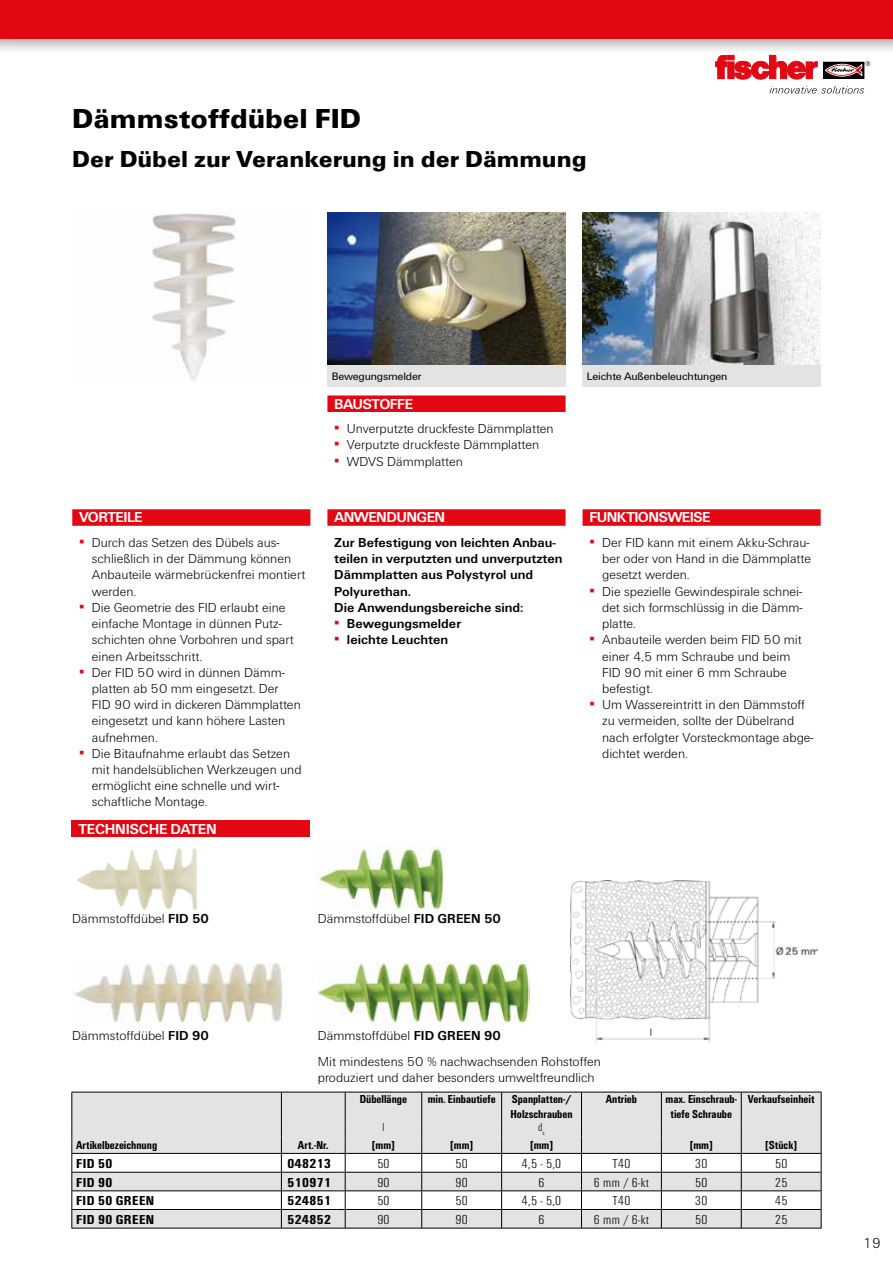
<style>
.page{position:relative;width:893px;height:1263px;background:#fff}
.page>*{position:absolute;margin:0;border:0;box-sizing:border-box;transform-origin:0 0}
.t1{font:900 28.5px "Fi We";color:#000}
.t2{font:900 24px "Fi We";color:#000}
.t3{font:700 15px "Fi We";letter-spacing:-.04em;color:#fff}
.t4{font:700 15px "Fi We";letter-spacing:-.02em;color:#fff}
.t5{font:300 15px "Fi We";color:#000}
.t6{font:300 13.5px/16.2px "Fi We";color:#000}
.t7{font:700 13.5px/16.2px "Fi We";color:#000}
.t8{font:300 condensed 13.5px "Fi We";letter-spacing:.025em;color:#000;scale:1.1 1}
.t9{font:700 condensed 13.5px "Fi We";letter-spacing:.025em;color:#000;scale:1.1 1}
.t10{font:700 condensed 12px/14.4px "Fi We";color:#000}
.t11{font:300 condensed 12px "Fi We";color:#000}
.t12{font:11.25px "Fi We";letter-spacing:-.01em;color:#000}
.s1{font-weight:400;color:#e30613}
.s2{font-weight:700}
</style>
<div class="page">
<svg style="left:825px;top:76px;width:37px;height:1px"></svg>
<div style="left:823px;top:62px;width:41px;height:17px;border:1px solid #000"></div>
<svg style="left:715px;top:57px;width:102px;height:23px"></svg>
<svg style="left:825px;top:61px;width:45px;height:15px"></svg>
<svg style="left:769px;top:86px;width:95px;height:8px"></svg>
<div style="left:0;top:0;width:893px;height:57px;background:#000;opacity:.4"></div>
<div style="left:0;top:0;width:893px;height:38px;background:#e30613"></div>
<img style="left:327px;top:213px;width:238px;height:153px">
<div style="left:327px;top:366px;width:239px;height:21px;background:#e3e3e3"></div>
<img style="left:583px;top:213px;width:237px;height:153px">
<div style="left:583px;top:366px;width:238px;height:21px;background:#e3e3e3"></div>
<img style="left:151px;top:213px;width:85px;height:169px">
<div style="left:72px;top:509px;width:238px;height:17px;background:#e30613"></div>
<div style="left:327px;top:509px;width:239px;height:17px;background:#e30613"></div>
<div style="left:583px;top:509px;width:238px;height:17px;background:#e30613"></div>
<div style="left:327px;top:395px;width:239px;height:17px;background:#e30613"></div>
<div style="left:72px;top:1093px;width:749px;height:29px;background:#e3e3e3"></div>
<hr style="left:281px;top:1092px;width:1px;height:30px;background:#000">
<hr style="left:71px;top:1092px;width:1px;height:30px;background:#000">
<hr style="left:71px;top:1092px;width:210px;height:1px;background:#000">
<hr style="left:281px;top:1092px;width:56px;height:1px;background:#000">
<hr style="left:345px;top:1092px;width:77px;height:1px;background:#000">
<hr style="left:422px;top:1092px;width:80px;height:1px;background:#000">
<hr style="left:502px;top:1092px;width:79px;height:1px;background:#000">
<hr style="left:581px;top:1092px;width:80px;height:1px;background:#000">
<hr style="left:661px;top:1092px;width:80px;height:1px;background:#000">
<hr style="left:741px;top:1092px;width:80px;height:1px;background:#000">
<hr style="left:421px;top:1092px;width:1px;height:30px;background:#000">
<hr style="left:501px;top:1092px;width:1px;height:30px;background:#000">
<hr style="left:581px;top:1092px;width:1px;height:30px;background:#000">
<hr style="left:661px;top:1092px;width:1px;height:30px;background:#000">
<hr style="left:741px;top:1092px;width:1px;height:30px;background:#000">
<hr style="left:821px;top:1092px;width:1px;height:30px;background:#000">
<hr style="left:345px;top:1092px;width:1px;height:30px;background:#000">
<svg style="left:71px;top:1122px;width:751px;height:107px"></svg>
<hr style="left:345px;top:1228px;width:77px;height:1px;background:#000">
<hr style="left:422px;top:1228px;width:80px;height:1px;background:#000">
<hr style="left:502px;top:1228px;width:79px;height:1px;background:#000">
<hr style="left:581px;top:1228px;width:80px;height:1px;background:#000">
<hr style="left:661px;top:1228px;width:80px;height:1px;background:#000">
<hr style="left:741px;top:1228px;width:80px;height:1px;background:#000">
<div style="left:72px;top:820px;width:238px;height:16px;background:#e30613"></div>
<img style="left:571px;top:881px;width:246px;height:163px">
<img style="left:77px;top:848px;width:120px;height:62px">
<img style="left:318px;top:846px;width:127px;height:64px">
<img style="left:74px;top:962px;width:208px;height:61px">
<img style="left:318px;top:962px;width:212px;height:60px">
<h1 class="t1" style="left:72px;top:102px;width:290px">Dämmstoffdübel FID</h1>
<h2 class="t2" style="left:72px;top:145px;width:516px">Der Dübel zur Verankerung in der Dämmung</h2>
<p class="t12" style="left:332px;top:370px;width:91px">Bewegungsmelder</p>
<p class="t12" style="left:587px;top:370px;width:142px">Leichte Außenbeleuchtungen</p>
<p class="t3" style="left:79px;top:509px;width:65px">VORTEILE</p>
<p class="t6" style="left:92px;top:535px;width:215px;text-indent:-13px"><span class="s1">▪</span> Durch das Setzen des Dübels aus&shy;schließlich in der Dämmung können<br>Anbauteile wärmebrückenfrei montiert werden.</p>
<p class="t6" style="left:92px;top:599px;width:204px;text-indent:-13px"><span class="s1">▪</span> Die Geometrie des FID erlaubt eine einfache Montage in dünnen Putz&shy;schichten ohne Vorbohren und spart einen Arbeitsschritt.</p>
<p class="t6" style="left:92px;top:664px;width:211px;text-indent:-13px"><span class="s1">▪</span> Der FID 50 wird in dünnen Dämm&shy;platten ab 50 mm eingesetzt. Der<br>FID 90 wird in dickeren Dämmplatten eingesetzt und kann höhere Lasten aufnehmen.</p>
<p class="t6" style="left:92px;top:745px;width:211px;text-indent:-13px"><span class="s1">▪</span> Die Bitaufnahme erlaubt das Setzen mit handelsüblichen Werkzeugen und ermöglicht eine schnelle und wirt&shy;schaftliche Montage.</p>
<p class="t4" style="left:79px;top:820px;width:140px">TECHNISCHE DATEN</p>
<p class="t3" style="left:334px;top:395px;width:80px">BAUSTOFFE</p>
<p class="t6" style="left:334px;top:421px;width:221px"><span class="s1">▪</span> Unverputzte druckfeste Dämmplatten</p>
<p class="t6" style="left:334px;top:437px;width:207px"><span class="s1">▪</span> Verputzte druckfeste Dämmplatten</p>
<p class="t6" style="left:334px;top:453px;width:130px"><span class="s1">▪</span> WDVS Dämmplatten</p>
<p class="t3" style="left:334px;top:509px;width:112px">ANWENDUNGEN</p>
<p class="t7" style="left:334px;top:535px;width:230px">Zur Befestigung von leichten Anbau&shy;teilen in verputzten und unverputzten<br>Dämmplatten aus Polystyrol und<br>Polyurethan.<br>Die Anwendungsbereiche sind:</p>
<p class="t7" style="left:334px;top:616px;width:129px"><span class="s1">▪</span> Bewegungsmelder</p>
<p class="t7" style="left:334px;top:632px;width:115px"><span class="s1">▪</span> leichte Leuchten</p>
<p class="t3" style="left:589px;top:509px;width:123px">FUNKTIONSWEISE</p>
<p class="t6" style="left:602px;top:535px;width:211px;text-indent:-13px"><span class="s1">▪</span> Der FID kann mit einem Akku-Schrau&shy;ber oder von Hand in die Dämmplatte gesetzt werden.</p>
<p class="t6" style="left:602px;top:583px;width:202px;text-align:justify;text-indent:-13px"><span class="s1">▪</span> Die spezielle Gewindespirale schnei&shy;det sich formschlüssig in die Dämm&shy;platte.</p>
<p class="t6" style="left:602px;top:632px;width:201px;text-indent:-13px"><span class="s1">▪</span> Anbauteile werden beim FID 50 mit einer 4,5 mm Schraube und beim<br>FID 90 mit einer 6 mm Schraube befestigt.</p>
<p class="t6" style="left:602px;top:697px;width:213px;text-indent:-13px"><span class="s1">▪</span> Um Wassereintritt in den Dämmstoff zu vermeiden, sollte der Dübelrand nach erfolgter Vorsteckmontage abge&shy;dichtet werden.</p>
<p class="t6" style="left:72px;top:910px;width:138px">Dämmstoffdübel <span class="s2">FID 50</span></p>
<p class="t6" style="left:318px;top:910px;width:185px">Dämmstoffdübel <span class="s2">FID GREEN 50</span></p>
<p class="t6" style="left:72px;top:1027px;width:138px">Dämmstoffdübel <span class="s2">FID 90</span></p>
<p class="t6" style="left:318px;top:1023px;width:285px;line-height:25.8px">Dämmstoffdübel <span class="s2">FID GREEN 90<br></span>Mit mindestens 50 % nachwachsenden Rohstoffen</p>
<p class="t6" style="left:318px;top:1069px;width:278px">produziert und daher besonders umweltfreundlich</p>
<p class="t10" style="left:360px;top:1092px;width:49px">Dübellänge</p>
<p class="t10" style="left:428px;top:1092px;width:70px">min. Einbautiefe</p>
<p class="t10" style="left:510px;top:1092px;width:64px">Spanplatten-/<br>Holzschrauben</p>
<p class="t10" style="left:606px;top:1092px;width:33px">Antrieb</p>
<p class="t10" style="left:666px;top:1092px;width:73px;text-align:center">max. Einschraub&shy;tiefe Schraube</p>
<p class="t10" style="left:748px;top:1092px;width:68px">Verkaufseinheit</p>
<p class="t11" style="left:382px;top:1120px;width:3px">l</p>
<p class="t11" style="left:538px;top:1120px;width:8px">d<sub>s</sub></p>
<p class="t10" style="left:76px;top:1138px;width:83px">Artikelbezeichnung</p>
<p class="t10" style="left:298px;top:1138px;width:32px">Art.-Nr.</p>
<p class="t10" style="left:372px;top:1138px;width:25px">[mm]</p>
<p class="t10" style="left:450px;top:1138px;width:25px">[mm]</p>
<p class="t10" style="left:530px;top:1138px;width:25px">[mm]</p>
<p class="t10" style="left:690px;top:1138px;width:25px">[mm]</p>
<p class="t10" style="left:765px;top:1138px;width:33px">[Stück]</p>
<p class="t9" style="left:76px;top:1156px;width:34px">FID 50</p>
<p class="t9" style="left:287px;top:1156px;width:41px">048213</p>
<p class="t8" style="left:377px;top:1156px;width:13px">50</p>
<p class="t8" style="left:456px;top:1156px;width:13px">50</p>
<p class="t8" style="left:522px;top:1156px;width:37px">4,5 - 5,0</p>
<p class="t8" style="left:612px;top:1156px;width:18px">T40</p>
<p class="t8" style="left:695px;top:1156px;width:13px">30</p>
<p class="t8" style="left:775px;top:1156px;width:13px">50</p>
<p class="t9" style="left:76px;top:1174px;width:34px">FID 90</p>
<p class="t9" style="left:287px;top:1174px;width:41px">510971</p>
<p class="t8" style="left:377px;top:1175px;width:13px">90</p>
<p class="t8" style="left:456px;top:1175px;width:13px">90</p>
<p class="t8" style="left:539px;top:1175px;width:7px">6</p>
<p class="t8" style="left:594px;top:1175px;width:52px">6 mm / 6-kt</p>
<p class="t8" style="left:695px;top:1175px;width:13px">50</p>
<p class="t8" style="left:775px;top:1175px;width:13px">25</p>
<p class="t9" style="left:76px;top:1193px;width:73px">FID 50 GREEN</p>
<p class="t9" style="left:287px;top:1193px;width:41px">524851</p>
<p class="t8" style="left:377px;top:1193px;width:13px">50</p>
<p class="t8" style="left:456px;top:1193px;width:13px">50</p>
<p class="t8" style="left:522px;top:1193px;width:37px">4,5 - 5,0</p>
<p class="t8" style="left:612px;top:1193px;width:18px">T40</p>
<p class="t8" style="left:695px;top:1193px;width:13px">30</p>
<p class="t8" style="left:775px;top:1193px;width:13px">45</p>
<p class="t9" style="left:76px;top:1211px;width:73px">FID 90 GREEN</p>
<p class="t9" style="left:287px;top:1211px;width:41px">524852</p>
<p class="t8" style="left:377px;top:1212px;width:13px">90</p>
<p class="t8" style="left:456px;top:1212px;width:13px">90</p>
<p class="t8" style="left:539px;top:1212px;width:7px">6</p>
<p class="t8" style="left:594px;top:1212px;width:52px">6 mm / 6-kt</p>
<p class="t8" style="left:695px;top:1212px;width:13px">50</p>
<p class="t8" style="left:775px;top:1212px;width:13px">25</p>
<p class="t5" style="left:862px;top:1234px;width:20px">19</p>
</div>
